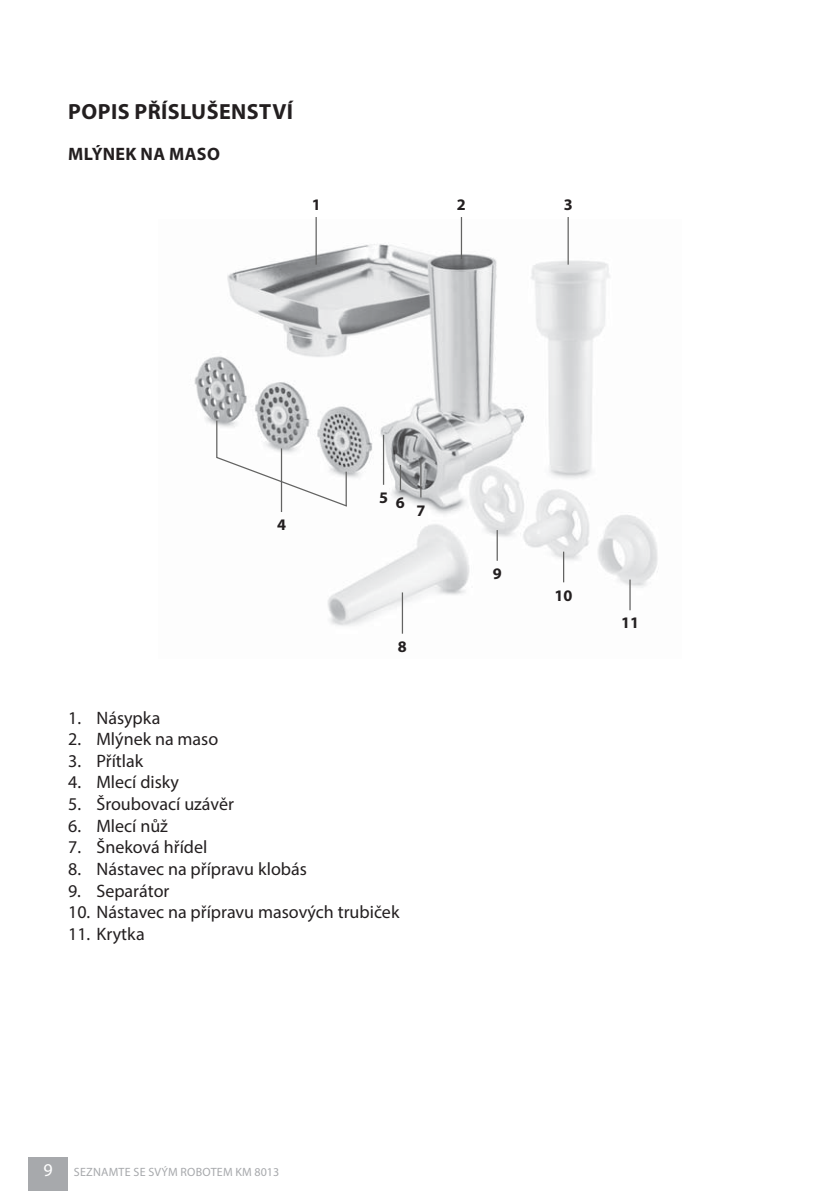
<style>
.page{position:relative;width:840px;height:1191px;background:#fff}
.page>*{position:absolute;margin:0;border:0;box-sizing:border-box;transform-origin:0 0}
.t1{font:700 22px "Myriad Pro";letter-spacing:.02em;color:#231f20}
.t2{font:18px "Myriad Pro";color:#231f20}
.t3{font:700 18px "Myriad Pro";letter-spacing:.02em;color:#231f20}
.t4{font:700 16.2px "Myriad Pro";color:#231f20}
.t5{font:12px "Myriad Pro";letter-spacing:.02em;color:#a7a9ac}
.s1{font-size:18px;color:#fff}
</style>
<div class="page">
<div style="left:28px;top:1157px;width:40px;height:34px;background:#a7a9ac"></div>
<img style="left:194px;top:219px;width:464px;height:415px">
<hr style="left:401px;top:592px;width:2px;height:41px;background:#636362">
<hr style="left:281px;top:481px;width:1px;height:31px;background:#636362">
<hr style="left:496px;top:530px;width:1px;height:31px;background:#636362">
<hr style="left:562px;top:551px;width:2px;height:31px;background:#636362">
<hr style="left:629px;top:579px;width:1px;height:31px;background:#636362">
<hr style="left:315px;top:217px;width:1px;height:48px;background:#636362">
<hr style="left:460px;top:217px;width:2px;height:42px;background:#636362">
<hr style="left:567px;top:217px;width:1px;height:48px;background:#636362">
<svg style="left:215px;top:419px;width:132px;height:88px"></svg>
<hr style="left:281px;top:448px;width:1px;height:33px;background:#636362">
<hr style="left:382px;top:435px;width:2px;height:50px;background:#636362">
<hr style="left:399px;top:465px;width:2px;height:25px;background:#636362">
<hr style="left:420px;top:459px;width:1px;height:38px;background:#636362">
<p class="t1" style="left:68px;top:98px;width:226px">POPIS PŘÍSLUŠENSTVÍ</p>
<p class="t3" style="left:68px;top:143px;width:153px">MLÝNEK NA MASO</p>
<p class="t4" style="left:311px;top:195px;width:10px">1</p>
<p class="t4" style="left:456px;top:195px;width:10px">2</p>
<p class="t4" style="left:563px;top:195px;width:10px">3</p>
<p class="t4" style="left:277px;top:515px;width:10px">4</p>
<p class="t4" style="left:379px;top:490px;width:27px">5 6</p>
<p class="t4" style="left:416px;top:501px;width:10px">7</p>
<p class="t4" style="left:397px;top:637px;width:10px">8</p>
<p class="t2" style="left:68px;top:711px;width:94px">1. Násypka</p>
<p class="t2" style="left:68px;top:732px;width:151px">2. Mlýnek na maso</p>
<p class="t2" style="left:68px;top:754px;width:77px">3. Přítlak</p>
<p class="t2" style="left:68px;top:775px;width:112px">4. Mlecí disky</p>
<p class="t2" style="left:68px;top:797px;width:167px">5. Šroubovací uzávěr</p>
<p class="t2" style="left:68px;top:819px;width:101px">6. Mlecí nůž</p>
<p class="t2" style="left:68px;top:840px;width:141px">7. Šneková hřídel</p>
<p class="t2" style="left:68px;top:862px;width:240px">8. Nástavec na přípravu klobás</p>
<p class="t2" style="left:68px;top:883px;width:103px">9. Separátor</p>
<p class="t2" style="left:68px;top:905px;width:332px">10. Nástavec na přípravu masových trubiček</p>
<p class="t2" style="left:68px;top:927px;width:78px">11. Krytka</p>
<p class="t4" style="left:492px;top:564px;width:10px">9</p>
<p class="t4" style="left:554px;top:585px;width:19px">10</p>
<p class="t4" style="left:620px;top:613px;width:19px">11</p>
<p class="t5" style="left:44px;top:1167px;width:237px"><span class="s1">9</span> SEZNAMTE SE SVÝM ROBOTEM KM 8013</p>
</div>
